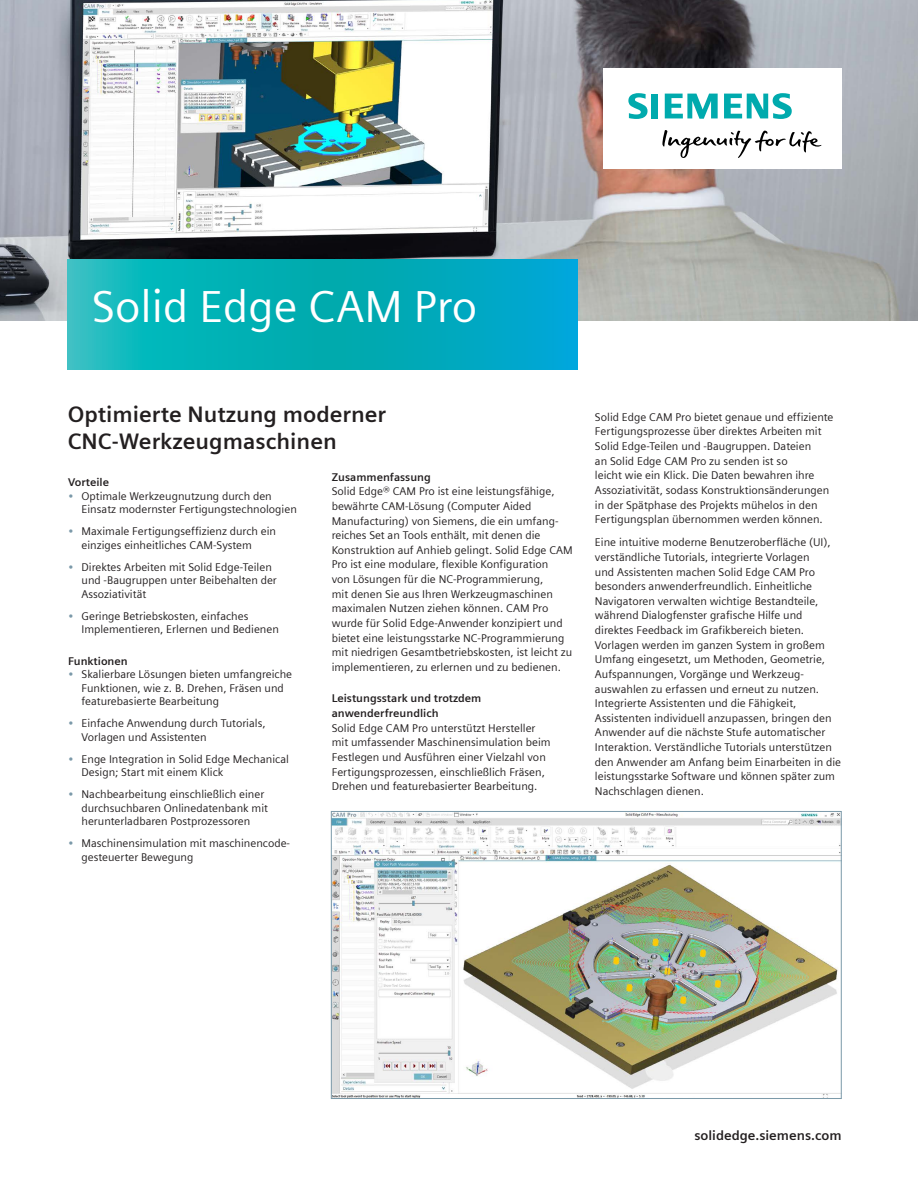
<style>
.page{position:relative;width:918px;height:1188px;background:#fff}
.page>*{position:absolute;margin:0;border:0;box-sizing:border-box;transform-origin:0 0}
.Head_Snow__30pt_120{font:45px "Siemens Sans Global";color:#fff}
.Subhead_Blk__15pt_12{font:700 22.5px/27px "Siemens Sans Global";color:#231f20}
.URL__9pt_130{font:700 13.5px "Siemens Sans Global";color:#231f20}
.Body_Text_Blk__9pt_4{font:11.25px/14.7px "Siemens Sans Global";color:#231f20}
.Body_Subhead_Blk__9p{font:700 11.25px/14.7px "Siemens Sans Global";color:#231f20}
.s1{color:#7b99a9}
</style>
<div class="page">
<img style="left:0;top:0;width:918px;height:320px">
<img style="left:333px;top:813px;width:506px;height:284px">
<div style="left:331px;top:811px;width:510px;height:288px;border:1px solid #7b99a9"></div>
<div style="left:603px;top:68px;width:238px;height:101px;background:#fff"></div>
<svg style="left:662px;top:130px;width:159px;height:28px"></svg>
<svg style="left:628px;top:93px;width:30px;height:26px"></svg>
<svg style="left:665px;top:94px;width:53px;height:25px"></svg>
<svg style="left:724px;top:93px;width:68px;height:26px"></svg>
<svg style="left:68px;top:259px;width:510px;height:110px;background:#05aebc"></svg>
<p class="Head_Snow__30pt_120" style="left:92px;top:280px;width:387px">Solid Edge CAM Pro</p>
<p class="Subhead_Blk__15pt_12" style="left:68px;top:401px;width:320px">Optimierte Nutzung moderner<br>CNC-Werkzeugmaschinen</p>
<p class="Body_Subhead_Blk__9p" style="left:68px;top:475px;width:43px">Vorteile</p>
<p class="Body_Text_Blk__9pt_4" style="left:82px;top:489px;width:217px;line-height:13.5px;text-indent:-14px"><span class="s1">•</span> Optimale Werkzeugnutzung durch den<br>Einsatz modernster Fertigungstechnologien</p>
<p class="Body_Text_Blk__9pt_4" style="left:82px;top:525px;width:196px;line-height:13.5px;text-indent:-14px"><span class="s1">•</span> Maximale Fertigungseffizienz durch ein einziges einheitliches CAM-System</p>
<p class="Body_Text_Blk__9pt_4" style="left:82px;top:560px;width:197px;line-height:13.5px;text-indent:-14px"><span class="s1">•</span> Direktes Arbeiten mit Solid Edge-Teilen und -Baugruppen unter Beibehalten der<br>Assoziativität</p>
<p class="Body_Text_Blk__9pt_4" style="left:82px;top:609px;width:199px;line-height:13.5px;text-indent:-14px"><span class="s1">•</span> Geringe Betriebskosten, einfaches<br>Implementieren, Erlernen und Bedienen</p>
<p class="Body_Subhead_Blk__9p" style="left:68px;top:654px;width:61px">Funktionen</p>
<p class="Body_Text_Blk__9pt_4" style="left:82px;top:668px;width:212px;line-height:13.5px;text-indent:-14px"><span class="s1">•</span> Skalierbare Lösungen bieten umfangreiche<br>Funktionen, wie z. B. Drehen, Fräsen und featurebasierte Bearbeitung</p>
<p class="Body_Text_Blk__9pt_4" style="left:82px;top:717px;width:186px;line-height:13.5px;text-indent:-14px"><span class="s1">•</span> Einfache Anwendung durch Tutorials,<br>Vorlagen und Assistenten</p>
<p class="Body_Text_Blk__9pt_4" style="left:82px;top:752px;width:209px;line-height:13.5px;text-indent:-14px"><span class="s1">•</span> Enge Integration in Solid Edge Mechanical<br>Design; Start mit einem Klick</p>
<p class="Body_Text_Blk__9pt_4" style="left:82px;top:788px;width:188px;line-height:13.5px;text-indent:-14px"><span class="s1">•</span> Nachbearbeitung einschließlich einer durchsuchbaren Onlinedatenbank mit herunterladbaren Postprozessoren</p>
<p class="Body_Text_Blk__9pt_4" style="left:82px;top:837px;width:210px;line-height:13.5px;text-indent:-14px"><span class="s1">•</span> Maschinensimulation mit maschinencode&shy;gesteuerter Bewegung</p>
<p class="Body_Subhead_Blk__9p" style="left:332px;top:469px;width:101px">Zusammenfassung</p>
<p class="Body_Text_Blk__9pt_4" style="left:332px;top:484px;width:243px">Solid Edge® CAM Pro ist eine leistungsfähige, bewährte CAM-Lösung (Computer Aided Manufacturing) von Siemens, die ein umfang&shy;reiches Set an Tools enthält, mit denen die Konstruktion auf Anhieb gelingt. Solid Edge CAM Pro ist eine modulare, flexible Konfiguration<br>von Lösungen für die NC-Programmierung,<br>mit denen Sie aus Ihren Werkzeugmaschinen maximalen Nutzen ziehen können. CAM Pro wurde für Solid Edge-Anwender konzipiert und bietet eine leistungsstarke NC-Programmierung mit niedrigen Gesamtbetriebskosten, ist leicht zu implementieren, zu erlernen und zu bedienen.</p>
<p class="Body_Subhead_Blk__9p" style="left:332px;top:691px;width:151px">Leistungsstark und trotzdem anwenderfreundlich</p>
<p class="Body_Text_Blk__9pt_4" style="left:332px;top:720px;width:220px">Solid Edge CAM Pro unterstützt Hersteller mit umfassender Maschinensimulation beim Festlegen und Ausführen einer Vielzahl von Fertigungsprozessen, einschließlich Fräsen, Drehen und featurebasierter Bearbeitung.</p>
<p class="Body_Text_Blk__9pt_4" style="left:595px;top:410px;width:240px">Solid Edge CAM Pro bietet genaue und effiziente Fertigungsprozesse über direktes Arbeiten mit Solid Edge-Teilen und -Baugruppen. Dateien<br>an Solid Edge CAM Pro zu senden ist so<br>leicht wie ein Klick. Die Daten bewahren ihre Assoziativität, sodass Konstruktionsänderungen in der Spätphase des Projekts mühelos in den Fertigungsplan übernommen werden können.</p>
<p class="Body_Text_Blk__9pt_4" style="left:595px;top:535px;width:248px">Eine intuitive moderne Benutzeroberfläche (UI), verständliche Tutorials, integrierte Vorlagen<br>und Assistenten machen Solid Edge CAM Pro besonders anwenderfreundlich. Einheitliche Navigatoren verwalten wichtige Bestandteile, während Dialogfenster grafische Hilfe und direktes Feedback im Grafikbereich bieten.<br>Vorlagen werden im ganzen System in großem Umfang eingesetzt, um Methoden, Geometrie, Aufspannungen, Vorgänge und Werkzeug&shy;auswahlen zu erfassen und erneut zu nutzen.<br>Integrierte Assistenten und die Fähigkeit, Assistenten individuell anzupassen, bringen den Anwender auf die nächste Stufe automatischer Interaktion. Verständliche Tutorials unterstützen den Anwender am Anfang beim Einarbeiten in die leistungsstarke Software und können später zum Nachschlagen dienen.</p>
<p class="URL__9pt_130" style="left:694px;top:1127px;width:149px">solidedge.siemens.com</p>
</div>
